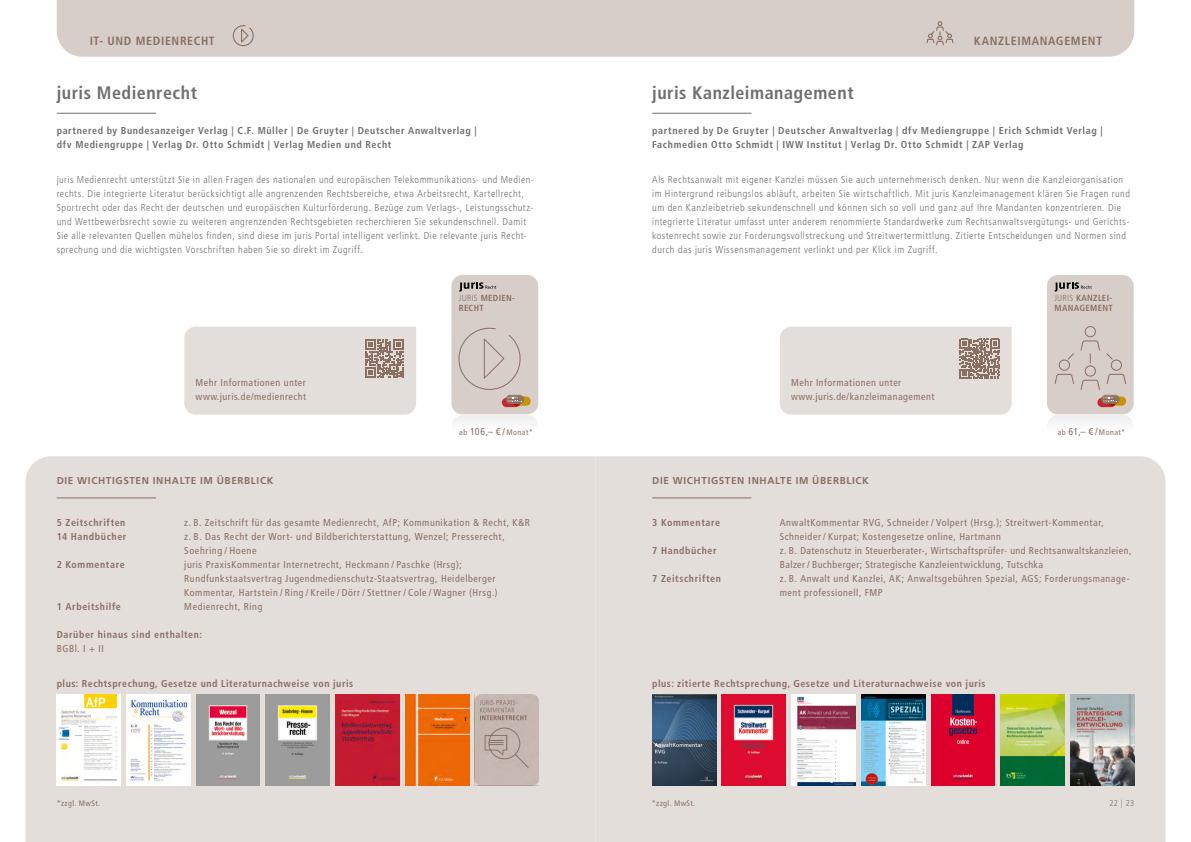
<style>
.page{position:relative;width:1191px;height:842px;background:#fff}
.page>*{position:absolute;margin:0;border:0;box-sizing:border-box;transform-origin:0 0}
.t1{font:700 condensed 18px "Frutiger LT Std";letter-spacing:.03em;color:#706f6f}
.t2{font:700 condensed 12px "Frutiger LT Std";letter-spacing:.05em;color:#8a6f63}
.t3{font:300 condensed 10px/14px "Frutiger LT Std";letter-spacing:.05em;color:#706f6f}
.t4{font:condensed 10px/14px "Frutiger LT Std";letter-spacing:.05em;color:#8a6f63}
.t5{font:700 condensed 10px/14px "Frutiger LT Std";letter-spacing:.06em;color:#706f6f}
.t6{font:700 condensed 10px "Frutiger LT Std";letter-spacing:.05em;color:#8a6e62}
.t7{font:700 condensed 10px "Frutiger LT Std";letter-spacing:.06em;color:#8a6f63}
.t8{font:700 10px "Frutiger LT Std";letter-spacing:.06em;color:#8a6f63}
.t9{font:condensed 10px "Frutiger LT Std";letter-spacing:.05em;color:#8a6e62}
.t10{font:700 condensed 8.8px/10.2px "Frutiger LT Std";letter-spacing:.03em;color:#8a6f63}
.t11{font:300 condensed 8.5px "Frutiger LT Std";color:#706f6f}
.t12{font:condensed 8px "Frutiger LT Std";letter-spacing:.065em;color:#8a6f63}
.t13{font:condensed 8px "Frutiger LT Std";letter-spacing:.05em;color:#8a6e62}
.s1{font-weight:300}
.s2{font-size:10px}
</style>
<div class="page">
<div style="left:595px;top:456px;width:570px;height:386px;background:#e4dedb"></div>
<div style="left:26px;top:456px;width:569px;height:386px;background:#e4dedb"></div>
<div style="left:57px;top:0;width:1077px;height:57px;background:#d8cec9"></div>
<div style="left:184px;top:327px;width:232px;height:88px;background:#e4dedb"></div>
<svg style="left:780px;top:327px;width:231px;height:88px;background:#dfd7d4"></svg>
<img style="left:1070px;top:694px;width:64px;height:91px">
<img style="left:1000px;top:694px;width:64px;height:91px">
<img style="left:405px;top:694px;width:64px;height:91px">
<img style="left:931px;top:694px;width:63px;height:91px">
<img style="left:335px;top:694px;width:64px;height:91px">
<img style="left:861px;top:694px;width:64px;height:91px">
<img style="left:266px;top:694px;width:64px;height:91px">
<img style="left:791px;top:694px;width:64px;height:91px">
<img style="left:196px;top:694px;width:64px;height:91px">
<img style="left:722px;top:694px;width:63px;height:91px">
<img style="left:126px;top:694px;width:64px;height:91px">
<img style="left:652px;top:694px;width:64px;height:91px">
<img style="left:57px;top:694px;width:63px;height:91px">
<div style="left:1047px;top:275px;width:86px;height:139px;background:#d8cec9;border-radius:11px"></div>
<div style="left:1047px;top:415px;width:86px;height:31px;background:linear-gradient(to right,#fbfbfb,#fbfbfb);border-radius:11px"></div>
<svg style="left:1054px;top:282px;width:37px;height:10px"></svg>
<svg style="left:1054px;top:326px;width:72px;height:81px"></svg>
<div style="left:451px;top:415px;width:87px;height:31px;background:linear-gradient(to right,#fbfbfb,#fafafa);border-radius:11px"></div>
<div style="left:451px;top:275px;width:87px;height:139px;background:#d8cec9;border-radius:11px"></div>
<svg style="left:459px;top:282px;width:37px;height:10px"></svg>
<svg style="left:458px;top:327px;width:73px;height:80px"></svg>
<img style="left:475px;top:694px;width:64px;height:91px">
<svg style="left:925px;top:21px;width:29px;height:25px"></svg>
<svg style="left:230px;top:25px;width:26px;height:24px"></svg>
<hr style="left:652px;top:497px;width:99px;height:1px;background:#8a6f63">
<hr style="left:57px;top:497px;width:99px;height:1px;background:#8a6f63">
<hr style="left:57px;top:113px;width:99px;height:1px;background:#706f6f">
<hr style="left:652px;top:113px;width:99px;height:1px;background:#706f6f">
<p class="t2" style="left:90px;top:34px;width:126px">IT- UND MEDIENRECHT</p>
<p class="t2" style="left:974px;top:34px;width:130px">KANZLEIMANAGEMENT</p>
<h1 class="t1" style="left:57px;top:82px;width:142px">juris Medienrecht</h1>
<p class="t5" style="left:57px;top:124px;width:421px">partnered by Bundesanzeiger Verlag | C.F. Müller | De Gruyter | Deutscher Anwaltverlag | dfv Mediengruppe | Verlag Dr. Otto Schmidt | Verlag Medien und Recht</p>
<p class="t3" style="left:57px;top:173px;width:479px">juris Medienrecht unterstützt Sie in allen Fragen des nationalen und europäischen Telekommunikations- und Medien&shy;rechts. Die integrierte Literatur berücksichtigt alle angrenzenden Rechtsbereiche, etwa Arbeitsrecht, Kartellrecht, Sportrecht oder das Recht der deutschen und europäischen Kulturförderung. Bezüge zum Verlags-, Leistungsschutz&shy;und Wettbewerbsrecht sowie zu weiteren angrenzenden Rechtsgebieten recherchieren Sie sekundenschnell. Damit Sie alle relevanten Quellen mühelos finden, sind diese im juris Portal intelligent verlinkt. Die relevante juris Recht&shy;sprechung und die wichtigsten Vorschriften haben Sie so direkt im Zugriff.</p>
<h1 class="t1" style="left:652px;top:82px;width:203px">juris Kanzleimanagement</h1>
<p class="t5" style="left:652px;top:124px;width:452px">partnered by De Gruyter | Deutscher Anwaltverlag | dfv Mediengruppe | Erich Schmidt Verlag |<br>Fachmedien Otto Schmidt | IWW Institut | Verlag Dr. Otto Schmidt | ZAP Verlag</p>
<p class="t3" style="left:652px;top:173px;width:479px">Als Rechtsanwalt mit eigener Kanzlei müssen Sie auch unternehmerisch denken. Nur wenn die Kanzleiorganisation im Hintergrund reibungslos abläuft, arbeiten Sie wirtschaftlich. Mit juris Kanzleimanagement klären Sie Fragen rund um den Kanzleibetrieb sekundenschnell und können sich so voll und ganz auf Ihre Mandanten konzentrieren. Die integrierte Literatur umfasst unter anderem renommierte Standardwerke zum Rechtsanwaltsvergütungs- und Gerichts&shy;kostenrecht sowie zur Forderungsvollstreckung und Streitwertermittlung. Zitierte Entscheidungen und Normen sind durch das juris Wissensmanagement verlinkt und per Klick im Zugriff.</p>
<p class="t10" style="left:459px;top:292px;width:57px"><span class="s1">JURIS</span> MEDIEN-<br>RECHT</p>
<p class="t10" style="left:1054px;top:292px;width:60px"><span class="s1">JURIS</span> KANZLEI-<br>MANAGEMENT</p>
<p class="t9" style="left:196px;top:377px;width:112px">Mehr Informationen unter</p>
<p class="t4" style="left:196px;top:390px;width:112px">www.juris.de/medienrecht</p>
<p class="t4" style="left:791px;top:376px;width:145px">Mehr Informationen unter www.juris.de/kanzleimanagement</p>
<p class="t12" style="left:459px;top:428px;width:75px">ab <span class="s2">106,– € /</span>Monat*</p>
<p class="t12" style="left:1057px;top:428px;width:69px">ab <span class="s2">61,– € /</span>Monat*</p>
<p class="t8" style="left:57px;top:475px;width:218px">DIE WICHTIGSTEN INHALTE IM ÜBERBLICK</p>
<p class="t7" style="left:57px;top:517px;width:70px">5 Zeitschriften</p>
<p class="t4" style="left:184px;top:516px;width:347px">z. B. Zeitschrift für das gesamte Medienrecht, AfP; Kommunikation &amp; Recht, K&amp;R</p>
<p class="t7" style="left:57px;top:531px;width:71px">14 Handbücher</p>
<p class="t4" style="left:184px;top:530px;width:322px">z. B. Das Recht der Wort- und Bildberichterstattung, Wenzel; Presserecht,<br>Soehring / Hoene</p>
<p class="t7" style="left:57px;top:559px;width:70px">2 Kommentare</p>
<p class="t4" style="left:184px;top:558px;width:315px">juris PraxisKommentar Internetrecht, Heckmann / Paschke (Hrsg);<br>Rundfunkstaatsvertrag Jugendmedienschutz-Staatsvertrag, Heidelberger<br>Kommentar, Hartstein / Ring / Kreile / Dörr / Stettner / Cole / Wagner (Hrsg.)</p>
<p class="t7" style="left:57px;top:601px;width:66px">1 Arbeitshilfe</p>
<p class="t4" style="left:184px;top:600px;width:80px">Medienrecht, Ring</p>
<p class="t7" style="left:57px;top:629px;width:147px">Darüber hinaus sind enthalten:</p>
<p class="t4" style="left:57px;top:642px;width:49px">BGBl. I + II</p>
<p class="t8" style="left:652px;top:475px;width:218px">DIE WICHTIGSTEN INHALTE IM ÜBERBLICK</p>
<p class="t7" style="left:652px;top:517px;width:70px">3 Kommentare</p>
<p class="t4" style="left:780px;top:516px;width:326px">AnwaltKommentar RVG, Schneider / Volpert (Hrsg.); Streitwert-Kommentar,<br>Schneider / Kurpat; Kostengesetze online, Hartmann</p>
<p class="t7" style="left:652px;top:545px;width:66px">7 Handbücher</p>
<p class="t4" style="left:780px;top:544px;width:353px">z. B. Datenschutz in Steuerberater-, Wirtschaftsprüfer- und Rechtsanwaltskanzleien,<br>Balzer / Buchberger; Strategische Kanzleientwicklung, Tutschka</p>
<p class="t7" style="left:652px;top:573px;width:70px">7 Zeitschriften</p>
<p class="t4" style="left:780px;top:572px;width:351px">z. B. Anwalt und Kanzlei, AK; Anwaltsgebühren Spezial, AGS; Forderungsmanage&shy;ment professionell, FMP</p>
<p class="t6" style="left:57px;top:678px;width:298px">plus: Rechtsprechung, Gesetze und Literaturnachweise von juris</p>
<p class="t6" style="left:652px;top:678px;width:335px">plus: zitierte Rechtsprechung, Gesetze und Literaturnachweise von juris</p>
<p class="t13" style="left:57px;top:799px;width:45px">*zzgl. MwSt.</p>
<p class="t13" style="left:652px;top:799px;width:45px">*zzgl. MwSt.</p>
<p class="t11" style="left:1109px;top:798px;width:26px">22 | 23</p>
</div>
